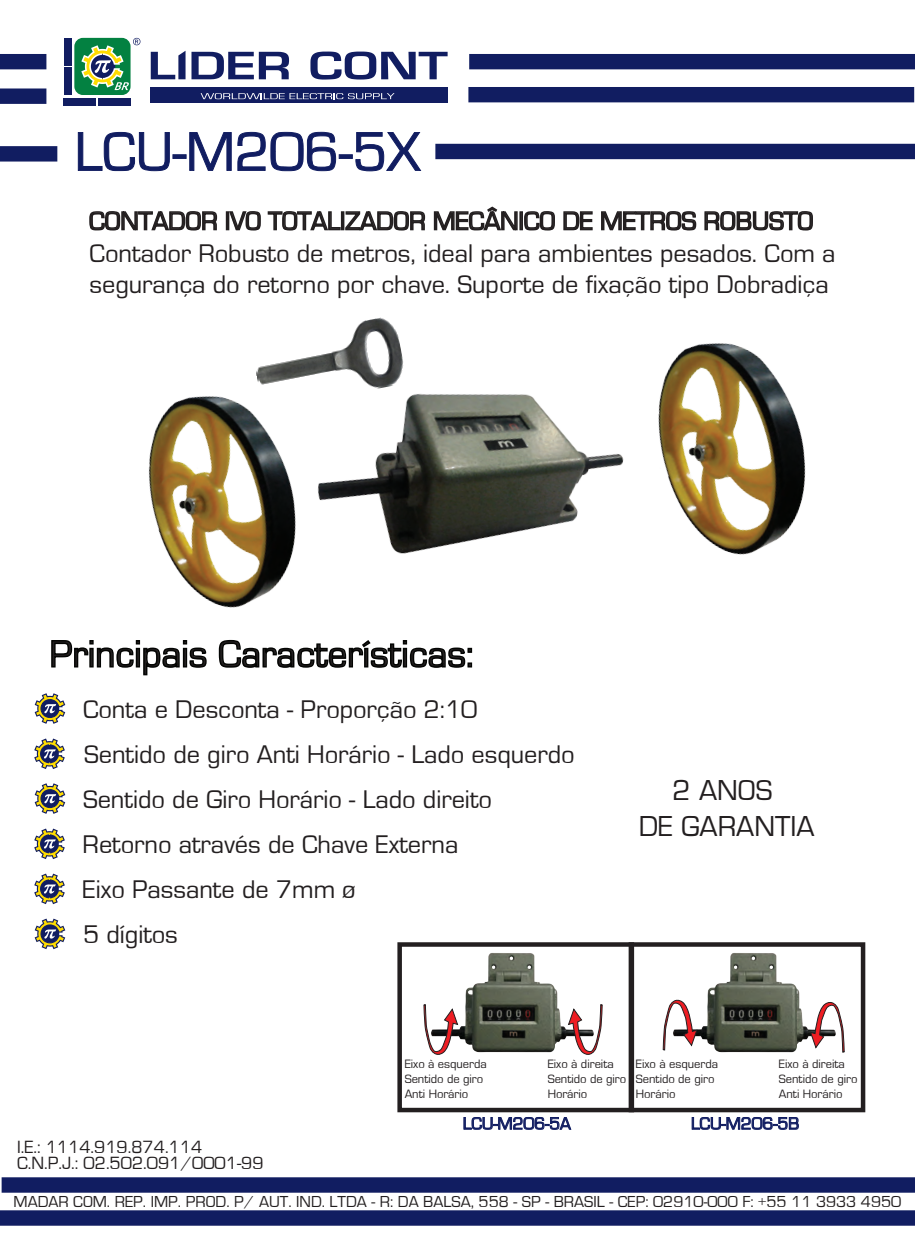
<style>
.page{position:relative;width:915px;height:1255px;background:#fff}
.page>*{position:absolute;margin:0;border:0;box-sizing:border-box;transform-origin:0 0}
.t1{font:56.7px "Eurostile";color:#111d61}
.t2{font:39px "Eurostile";color:#231f20}
.t3{font:29.7px/35.7px "Eurostile";color:#231f20;text-align:center}
.t4{font:26.25px/45px "Eurostile";color:#231f20}
.t5{font:18.3px "Eurostile";color:#231f20}
.t6{font:17.7px "Eurostile";color:#111d61}
.t7{font:16.35px "Eurostile";color:#231f20}
.t8{font:12.45px/15px "Eurostile";color:#231f20}
</style>
<div class="page">
<svg style="left:151px;top:51px;width:296px;height:29px"></svg>
<div style="left:149px;top:87px;width:298px;height:15px;background:#111d61"></div>
<svg style="left:200px;top:93px;width:194px;height:6px"></svg>
<div style="left:74px;top:38px;width:56px;height:57px;background:#038141;border-radius:9px"></div>
<div style="left:98px;top:98px;width:32px;height:8px;background:#111d61"></div>
<div style="left:64px;top:98px;width:32px;height:8px;background:#111d61"></div>
<div style="left:64px;top:38px;width:7px;height:27px;background:#111d61"></div>
<div style="left:64px;top:67px;width:7px;height:28px;background:#111d61"></div>
<svg style="left:81px;top:38px;width:59px;height:52px"></svg>
<div style="left:468px;top:87px;width:445px;height:15px;background:#111d61"></div>
<div style="left:435px;top:144px;width:479px;height:15px;background:#111d61"></div>
<div style="left:0;top:146px;width:57px;height:15px;background:#111d61"></div>
<div style="left:0;top:88px;width:46px;height:16px;background:#111d61"></div>
<div style="left:469px;top:54px;width:445px;height:15px;background:#111d61"></div>
<div style="left:0;top:54px;width:46px;height:15px;background:#111d61"></div>
<div style="left:0;top:1210px;width:914px;height:15px;background:#111d61"></div>
<div style="left:2px;top:1177px;width:912px;height:15px;background:#111d61"></div>
<svg style="left:89px;top:211px;width:129px;height:20px"></svg>
<div style="left:226px;top:211px;width:3px;height:19px;border:2px solid #231f20"></div>
<svg style="left:228px;top:211px;width:33px;height:20px"></svg>
<svg style="left:267px;top:211px;width:159px;height:20px"></svg>
<svg style="left:433px;top:206px;width:122px;height:25px"></svg>
<svg style="left:563px;top:211px;width:30px;height:20px"></svg>
<svg style="left:601px;top:211px;width:96px;height:20px"></svg>
<svg style="left:704px;top:211px;width:109px;height:20px"></svg>
<svg style="left:35px;top:693px;width:30px;height:30px"></svg>
<svg style="left:34px;top:738px;width:31px;height:31px"></svg>
<svg style="left:35px;top:783px;width:30px;height:30px"></svg>
<svg style="left:34px;top:828px;width:31px;height:31px"></svg>
<svg style="left:34px;top:873px;width:31px;height:31px"></svg>
<svg style="left:35px;top:918px;width:30px;height:31px"></svg>
<svg style="left:386px;top:640px;width:86px;height:28px"></svg>
<svg style="left:78px;top:132px;width:92px;height:39px"></svg>
<div style="left:172px;top:154px;width:14px;height:5px;border:1px solid #111d61"></div>
<svg style="left:189px;top:131px;width:147px;height:41px"></svg>
<div style="left:339px;top:154px;width:13px;height:5px;border:1px solid #111d61"></div>
<svg style="left:355px;top:132px;width:66px;height:40px"></svg>
<svg style="left:463px;top:1112px;width:108px;height:18px"></svg>
<svg style="left:691px;top:1112px;width:108px;height:18px"></svg>
<img style="left:359px;top:317px;width:33px;height:8px">
<img style="left:458px;top:953px;width:145px;height:100px">
<img style="left:634px;top:942px;width:232px;height:160px">
<div style="left:397px;top:942px;width:237px;height:170px;border:4px solid #231f20"></div>
<svg style="left:567px;top:957px;width:35px;height:98px"></svg>
<svg style="left:423px;top:1004px;width:35px;height:51px"></svg>
<div style="left:628px;top:942px;width:237px;height:170px;border:4px solid #231f20"></div>
<svg style="left:809px;top:999px;width:35px;height:100px"></svg>
<svg style="left:662px;top:996px;width:35px;height:102px"></svg>
<img style="left:51px;top:359px;width:335px;height:316px">
<img style="left:664px;top:343px;width:142px;height:212px">
<img style="left:300px;top:325px;width:364px;height:297px">
<p class="t1" style="left:75px;top:122px;width:347px">LCU-M206-5X</p>
<p class="t4" style="left:89px;top:206px;width:747px;line-height:31.8px">CONTADOR IVO TOTALIZADOR MECÂNICO DE METROS ROBUSTO<br>Contador Robusto de metros, ideal para ambientes pesados. Com a segurança do retorno por chave. Suporte de fixação tipo Dobradiça</p>
<p class="t2" style="left:50px;top:633px;width:425px">Principais Características:</p>
<p class="t4" style="left:83px;top:687px;width:493px">Conta e Desconta - Proporção 2:10<br>Sentido de giro Anti Horário - Lado esquerdo<br>Sentido de Giro Horário - Lado direito<br>Retorno através de Chave Externa<br>Eixo Passante de 7mm ø<br>5 dígitos</p>
<p class="t3" style="left:638px;top:773px;width:177px">2 ANOS<br>DE GARANTIA</p>
<p class="t8" style="left:404px;top:1056px;width:84px">Eixo à esquerda<br>Sentido de giro<br>Anti Horário</p>
<p class="t8" style="left:547px;top:1056px;width:80px">Eixo à direita<br>Sentido de giro<br>Horário</p>
<p class="t8" style="left:635px;top:1056px;width:84px">Eixo à esquerda<br>Sentido de giro<br>Horário</p>
<p class="t8" style="left:778px;top:1056px;width:80px">Eixo à direita<br>Sentido de giro<br>Anti Horário</p>
<p class="t5" style="left:17px;top:1136px;width:187px">I.E.: 1114.919.874.114</p>
<p class="t5" style="left:17px;top:1153px;width:248px">C.N.P.J.: 02.502.091/0001-99</p>
<p class="t6" style="left:462px;top:1114px;width:109px">LCU-M206-5A</p>
<p class="t6" style="left:690px;top:1114px;width:109px">LCU-M206-5B</p>
<p class="t7" style="left:14px;top:1192px;width:889px">MADAR COM. REP. IMP. PROD. P/ AUT. IND. LTDA - R: DA BALSA, 558 - SP - BRASIL - CEP: 02910-000 F: +55 11 3933 4950</p>
</div>
